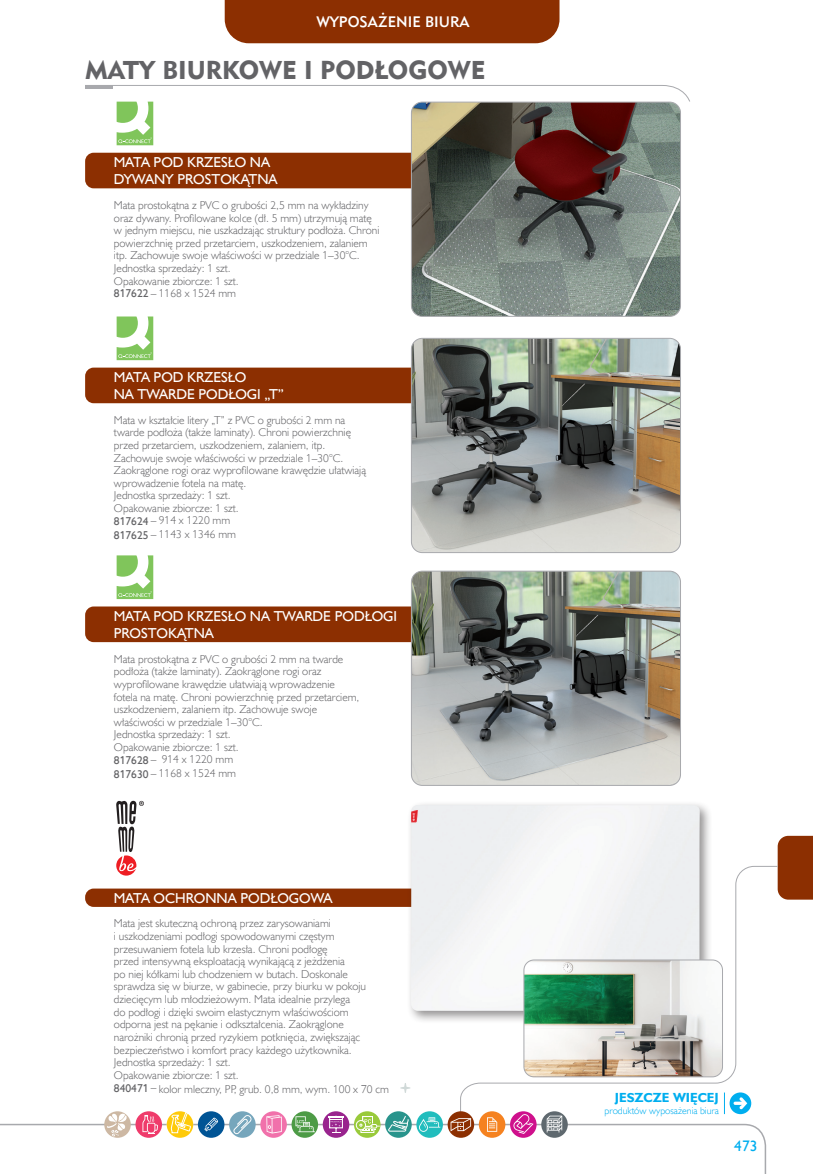
<style>
.page{position:relative;width:813px;height:1174px;background:#fff}
.page>*{position:absolute;margin:0;border:0;box-sizing:border-box;transform-origin:0 0}
.Rozdziały_nie_do_spisu{font:25.65px "Geometric 415 Blk EU";color:#636366}
.t1{font:15.3px "Humanst 521 EU";color:#00aeef}
.t2{font:15.15px "Geometric 415 Md EU";color:#fff}
.Nazwa_modułu_A{font:14.4px/17.2px "Humanst 521 EU";color:#fff}
.t3{font:700 13.2px "Humanst 521 EU";color:#00aeef}
.opis_produktów{font:11.4px/12.6px "Humanst 521 Lt EU";color:#636366}
.opis_produktów-2{font:11.4px "Humanst 521 EU";color:#636366}
.t4{font:9.9px "Humanst 521 Lt EU";color:#00aeef}
.s1{font-family:"Humanst 521 EU"}
.s2{font-family:"Humanst 521 Lt EU"}
</style>
<div class="page">
<div style="left:224px;top:0;width:335px;height:43px;background:#8c2f01"></div>
<svg style="left:0;top:1123px;width:766px;height:51px"></svg>
<div style="left:777px;top:836px;width:35px;height:63px;background:#8c2f01"></div>
<svg style="left:460px;top:865px;width:318px;height:250px"></svg>
<div style="left:416px;top:1111px;width:26px;height:26px;background:#21bdbd;border-radius:50%"></div>
<svg style="left:419px;top:1117px;width:21px;height:14px"></svg>
<div style="left:510px;top:1111px;width:26px;height:26px;background:#cf108c;border-radius:50%"></div>
<svg style="left:513px;top:1114px;width:20px;height:20px"></svg>
<div style="left:478px;top:1111px;width:27px;height:26px;background:#f58220;border-radius:50%"></div>
<svg style="left:487px;top:1117px;width:10px;height:14px"></svg>
<svg style="left:447px;top:1111px;width:27px;height:26px"></svg>
<svg style="left:450px;top:1118px;width:21px;height:13px"></svg>
<div style="left:354px;top:1111px;width:26px;height:26px;background:#99ca3b;border-radius:50%"></div>
<div style="left:355px;top:1120px;width:11px;height:10px;border:1px solid #fff;border-radius:50%"></div>
<svg style="left:359px;top:1115px;width:21px;height:18px"></svg>
<div style="left:322px;top:1111px;width:27px;height:26px;background:#99248e;border-radius:50%"></div>
<svg style="left:328px;top:1115px;width:15px;height:18px"></svg>
<svg style="left:291px;top:1111px;width:27px;height:26px"></svg>
<svg style="left:295px;top:1116px;width:20px;height:16px"></svg>
<svg style="left:260px;top:1111px;width:27px;height:26px"></svg>
<svg style="left:266px;top:1115px;width:15px;height:18px"></svg>
<div style="left:229px;top:1111px;width:26px;height:26px;background:#76a6bc;border-radius:50%"></div>
<svg style="left:233px;top:1114px;width:19px;height:20px"></svg>
<div style="left:198px;top:1111px;width:26px;height:26px;background:#005495;border-radius:50%"></div>
<svg style="left:204px;top:1117px;width:14px;height:14px"></svg>
<svg style="left:385px;top:1111px;width:26px;height:26px"></svg>
<svg style="left:388px;top:1115px;width:20px;height:16px"></svg>
<div style="left:541px;top:1111px;width:26px;height:26px;background:#5f696f;border-radius:50%"></div>
<svg style="left:546px;top:1115px;width:16px;height:17px"></svg>
<svg style="left:167px;top:1111px;width:28px;height:33px"></svg>
<div style="left:135px;top:1111px;width:27px;height:26px;background:#ef3b6b;border-radius:50%"></div>
<svg style="left:142px;top:1115px;width:16px;height:18px"></svg>
<svg style="left:104px;top:1111px;width:27px;height:26px"></svg>
<svg style="left:107px;top:1113px;width:19px;height:23px"></svg>
<svg style="left:116px;top:801px;width:28px;height:74px"></svg>
<div style="left:85px;top:888px;width:340px;height:19px;background:#8c2f01;border-radius:9px"></div>
<svg style="left:400px;top:1083px;width:10px;height:10px"></svg>
<div style="left:85px;top:153px;width:340px;height:35px;background:#8c2f01;border-radius:9px"></div>
<div style="left:85px;top:367px;width:340px;height:36px;background:#8c2f01;border-radius:9px"></div>
<div style="left:85px;top:606px;width:340px;height:36px;background:#8c2f01;border-radius:9px"></div>
<div style="left:406px;top:800px;width:306px;height:224px;background:#231f20;opacity:.5"></div>
<div style="left:410px;top:805px;width:289px;height:205px;background:#f2f3f4"></div>
<img style="left:523px;top:960px;width:199px;height:116px">
<div style="left:523px;top:959px;width:199px;height:118px;border:1px solid #a8a9ad;border-radius:10px"></div>
<img style="left:411px;top:145px;width:269px;height:171px">
<div style="left:411px;top:102px;width:269px;height:215px;border:1px solid #a8a9ad;border-radius:11px"></div>
<img style="left:411px;top:338px;width:269px;height:214px">
<div style="left:411px;top:338px;width:269px;height:215px;border:1px solid #a8a9ad;border-radius:11px"></div>
<img style="left:411px;top:572px;width:269px;height:213px">
<div style="left:411px;top:570px;width:269px;height:216px;border:1px solid #a8a9ad;border-radius:11px"></div>
<svg style="left:85px;top:85px;width:605px;height:60px"></svg>
<svg style="left:117px;top:316px;width:36px;height:44px"></svg>
<svg style="left:117px;top:555px;width:36px;height:44px"></svg>
<h3 class="t2" style="left:316px;top:12px;width:154px">WYPOSAŻENIE BIURA</h3>
<p class="Rozdziały_nie_do_spisu" style="left:85px;top:54px;width:401px">MATY BIURKOWE I PODŁOGOWE</p>
<p class="Nazwa_modułu_A" style="left:114px;top:153px;width:165px">MATA POD KRZESŁO NA<br>DYWANY PROSTOKĄTNA</p>
<p class="opis_produktów" style="left:114px;top:198px;width:267px">Mata prostokątna z PVC o grubości 2,5 mm na wykładziny oraz dywany. Profilowane kolce (dł. 5 mm) utrzymują matę w jednym miejscu, nie uszkadzając struktury podłoża. Chroni powierzchnię przed przetarciem, uszkodzeniem, zalaniem itp. Zachowuje swoje właściwości w przedziale 1–30°C.</p>
<p class="opis_produktów" style="left:114px;top:261px;width:118px">Jednostka sprzedaży: 1 szt.</p>
<p class="opis_produktów" style="left:114px;top:274px;width:126px">Opakowanie zbiorcze: 1 szt.</p>
<p class="opis_produktów" style="left:114px;top:286px;width:123px"><span class="s1">817622</span> – 1168 x 1524 mm</p>
<p class="Nazwa_modułu_A" style="left:114px;top:368px;width:134px">MATA POD KRZESŁO</p>
<p class="Nazwa_modułu_A" style="left:114px;top:385px;width:172px">NA TWARDE PODŁOGI „T”</p>
<p class="opis_produktów" style="left:114px;top:413px;width:253px">Mata w kształcie litery „T” z PVC o grubości 2 mm na twarde podłoża (także laminaty). Chroni powierzchnię przed przetarciem, uszkodzeniem, zalaniem, itp.<br>Zachowuje swoje właściwości w przedziale 1–30°C.<br>Zaokrąglone rogi oraz wyprofilowane krawędzie ułatwiają wprowadzenie fotela na matę.</p>
<p class="opis_produktów" style="left:114px;top:489px;width:118px">Jednostka sprzedaży: 1 szt.</p>
<p class="opis_produktów" style="left:114px;top:501px;width:126px">Opakowanie zbiorcze: 1 szt.</p>
<p class="opis_produktów" style="left:114px;top:513px;width:118px"><span class="s1">817624</span> – 914 x 1220 mm</p>
<p class="opis_produktów" style="left:114px;top:527px;width:123px"><span class="s1">817625</span> – 1143 x 1346 mm</p>
<p class="Nazwa_modułu_A" style="left:114px;top:607px;width:285px">MATA POD KRZESŁO NA TWARDE PODŁOGI<br>PROSTOKĄTNA</p>
<p class="opis_produktów" style="left:114px;top:652px;width:247px">Mata prostokątna z PVC o grubości 2 mm na twarde podłoża (także laminaty). Zaokrąglone rogi oraz wyprofilowane krawędzie ułatwiają wprowadzenie fotela na matę. Chroni powierzchnię przed przetarciem, uszkodzeniem, zalaniem itp. Zachowuje swoje właściwości w przedziale 1–30°C.</p>
<p class="opis_produktów" style="left:114px;top:728px;width:118px">Jednostka sprzedaży: 1 szt.</p>
<p class="opis_produktów" style="left:114px;top:740px;width:126px">Opakowanie zbiorcze: 1 szt.</p>
<p class="opis_produktów-2" style="left:114px;top:753px;width:44px">817628 <span class="s2">–</span></p>
<p class="opis_produktów" style="left:162px;top:752px;width:73px">914 x 1220 mm</p>
<p class="opis_produktów" style="left:114px;top:766px;width:123px"><span class="s1">817630</span> – 1168 x 1524 mm</p>
<p class="Nazwa_modułu_A" style="left:114px;top:889px;width:220px">MATA OCHRONNA PODŁOGOWA</p>
<p class="opis_produktów" style="left:114px;top:917px;width:253px">Mata jest skuteczną ochroną przez zarysowaniami<br>i uszkodzeniami podłogi spowodowanymi częstym przesuwaniem fotela lub krzesła. Chroni podłogę<br>przed intensywną eksploatacją wynikającą z jeżdżenia<br>po niej kółkami lub chodzeniem w butach. Doskonale sprawdza się w biurze, w gabinecie, przy biurku w pokoju dziecięcym lub młodzieżowym. Mata idealnie przylega<br>do podłogi i dzięki swoim elastycznym właściwościom odporna jest na pękanie i odkształcenia. Zaokrąglone narożniki chronią przed ryzykiem potknięcia, zwiększając bezpieczeństwo i komfort pracy każdego użytkownika.</p>
<p class="opis_produktów" style="left:114px;top:1055px;width:118px">Jednostka sprzedaży: 1 szt.</p>
<p class="opis_produktów" style="left:114px;top:1068px;width:126px">Opakowanie zbiorcze: 1 szt.</p>
<p class="opis_produktów-2" style="left:114px;top:1080px;width:44px">840471 <span class="s2">–</span></p>
<p class="opis_produktów" style="left:159px;top:1082px;width:231px">kolor mleczny, PP, grub. 0,8 mm, wym. 100 x 70 cm</p>
<p class="t3" style="left:614px;top:1089px;width:105px">JESZCZE WIĘCEJ</p>
<p class="t4" style="left:604px;top:1104px;width:116px">produktów wyposażenia biura</p>
<h2 class="t1" style="left:734px;top:1136px;width:25px">473</h2>
</div>
